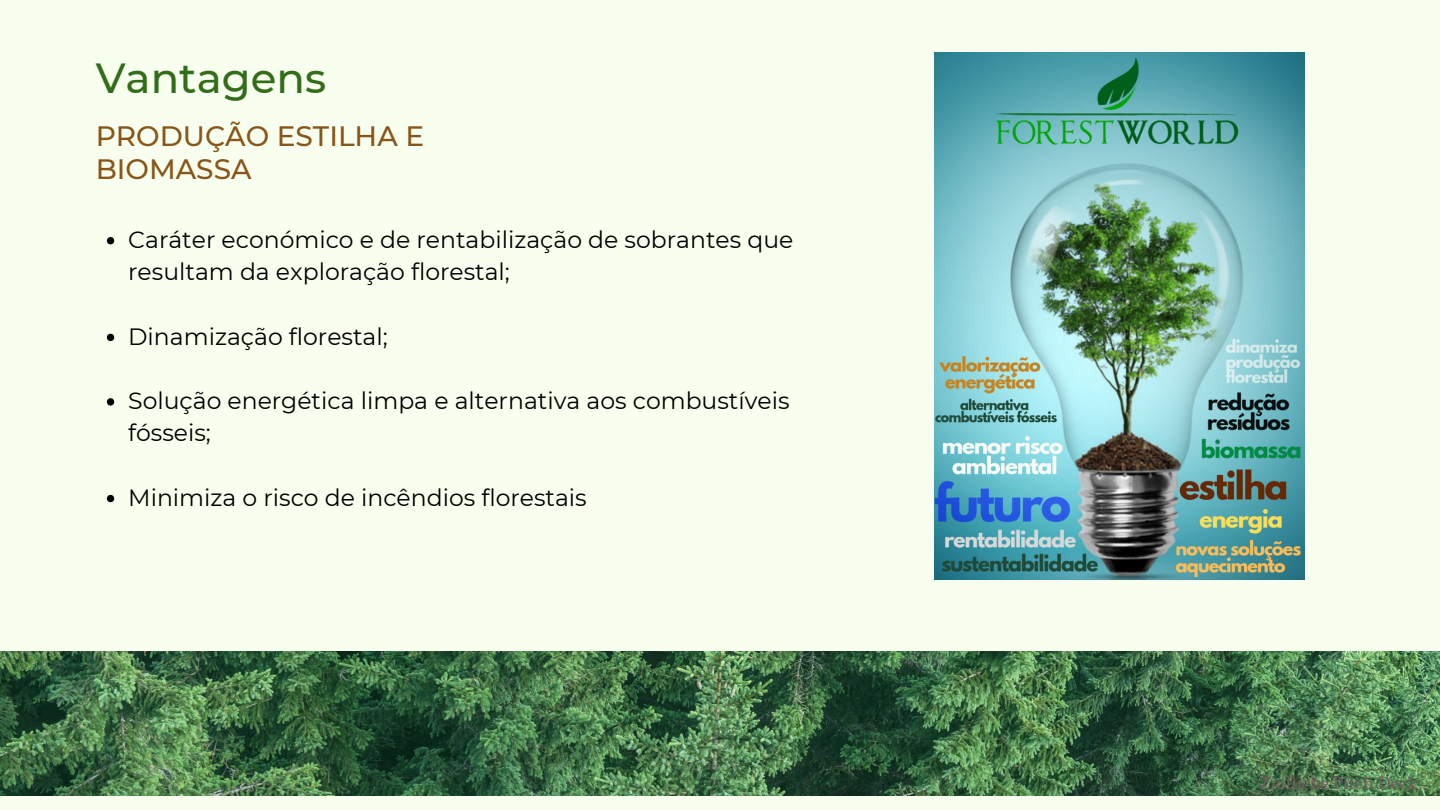
<style>
.page{position:relative;width:1440px;height:810px;background:#f8ffef}
.page>*{position:absolute;margin:0;border:0;box-sizing:border-box;transform-origin:0 0}
.t1{font:500 42px "Montserrat";color:#326d18}
.t2{font:500 28px/33.3px "Montserrat";color:#895518}
.t3{font:23.5px/32.2px "Montserrat";color:#000}
.t4{font:18px "Vollkorn";color:#755b60}
</style>
<div class="page">
<img style="left:0;top:652px;width:1440px;height:143px">
<svg style="left:107px;top:237px;width:7px;height:7px"></svg>
<svg style="left:107px;top:334px;width:7px;height:7px"></svg>
<svg style="left:107px;top:398px;width:7px;height:8px"></svg>
<svg style="left:107px;top:495px;width:7px;height:7px"></svg>
<img style="left:935px;top:52px;width:369px;height:528px">
<h1 class="t1" style="left:96px;top:52px;width:232px">Vantagens</h1>
<p class="t2" style="left:96px;top:119px;width:330px">PRODUÇÃO ESTILHA E<br>BIOMASSA</p>
<p class="t3" style="left:128px;top:224px;width:667px">Caráter económico e de rentabilização de sobrantes que resultam da exploração florestal;</p>
<p class="t3" style="left:128px;top:320px;width:261px">Dinamização florestal;</p>
<p class="t3" style="left:128px;top:385px;width:663px">Solução energética limpa e alternativa aos combustíveis fósseis;</p>
<p class="t3" style="left:128px;top:481px;width:460px">Minimiza o risco de incêndios florestais</p>
<p class="t4" style="left:1259px;top:771px;width:159px">Ziolliche Pitch Deck</p>
</div>
